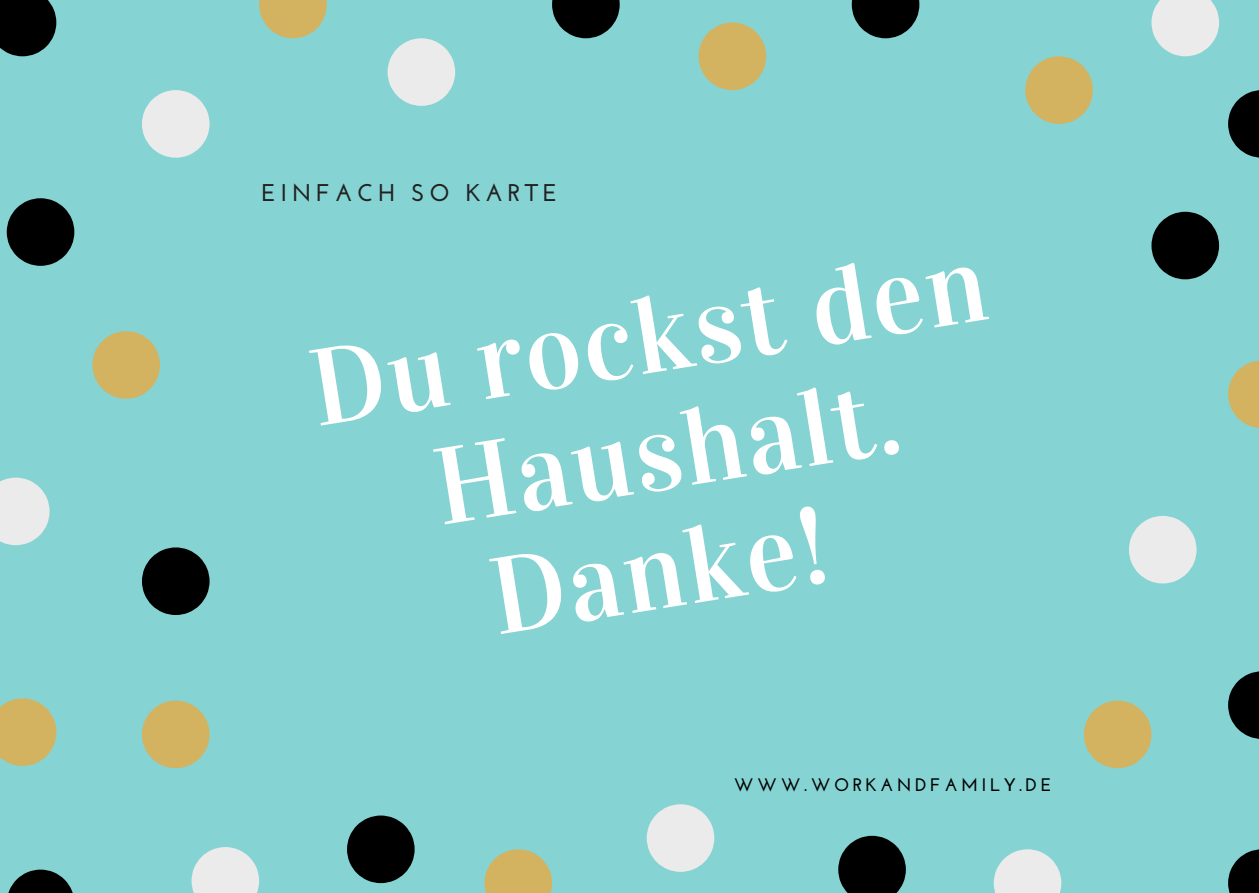
<style>
.page{position:relative;width:1259px;height:893px;background:#86d3d3}
.page>*{position:absolute;margin:0;border:0;box-sizing:border-box;transform-origin:0 0}
.t1{font:108.9px/117px "Vidaloka";color:#fff;text-align:center}
.t2{font:700 24.3px "Josefin Sans";letter-spacing:.19em;color:#222}
.t3{font:700 18px "Josefin Sans";letter-spacing:.19em;color:#000}
</style>
<div class="page">
<svg style="left:259px;top:0;width:68px;height:38px"></svg>
<svg style="left:142px;top:90px;width:67px;height:68px"></svg>
<svg style="left:552px;top:0;width:67px;height:38px"></svg>
<svg style="left:852px;top:0;width:67px;height:38px"></svg>
<svg style="left:1151px;top:0;width:68px;height:56px"></svg>
<svg style="left:1151px;top:212px;width:68px;height:67px"></svg>
<svg style="left:1129px;top:516px;width:67px;height:67px"></svg>
<svg style="left:387px;top:38px;width:68px;height:68px"></svg>
<svg style="left:1228px;top:671px;width:31px;height:68px"></svg>
<svg style="left:1228px;top:849px;width:31px;height:44px"></svg>
<svg style="left:993px;top:849px;width:68px;height:44px"></svg>
<svg style="left:838px;top:836px;width:68px;height:57px"></svg>
<svg style="left:0;top:0;width:56px;height:56px;background:#0e1616"></svg>
<svg style="left:7px;top:198px;width:67px;height:68px"></svg>
<svg style="left:142px;top:547px;width:67px;height:68px"></svg>
<svg style="left:0;top:478px;width:50px;height:67px;background:#dae7e7"></svg>
<svg style="left:191px;top:847px;width:68px;height:46px"></svg>
<svg style="left:8px;top:870px;width:65px;height:23px"></svg>
<svg style="left:347px;top:815px;width:67px;height:68px"></svg>
<svg style="left:647px;top:804px;width:67px;height:68px"></svg>
<svg style="left:698px;top:23px;width:68px;height:67px"></svg>
<svg style="left:1025px;top:56px;width:68px;height:68px"></svg>
<svg style="left:1228px;top:360px;width:31px;height:68px"></svg>
<svg style="left:1084px;top:701px;width:67px;height:67px"></svg>
<svg style="left:92px;top:331px;width:68px;height:68px"></svg>
<svg style="left:142px;top:701px;width:67px;height:67px"></svg>
<svg style="left:0;top:698px;width:56px;height:68px"></svg>
<svg style="left:484px;top:849px;width:68px;height:44px"></svg>
<svg style="left:1228px;top:90px;width:31px;height:68px"></svg>
<p class="t2" style="left:261px;top:182px;width:297px">EINFACH SO KARTE</p>
<p class="t1" style="left:302px;top:332px;width:684px;rotate:-9deg">Du rockst den<br>Haushalt.<br>Danke!</p>
<p class="t3" style="left:734px;top:777px;width:319px">WWW.WORKANDFAMILY.DE</p>
</div>
